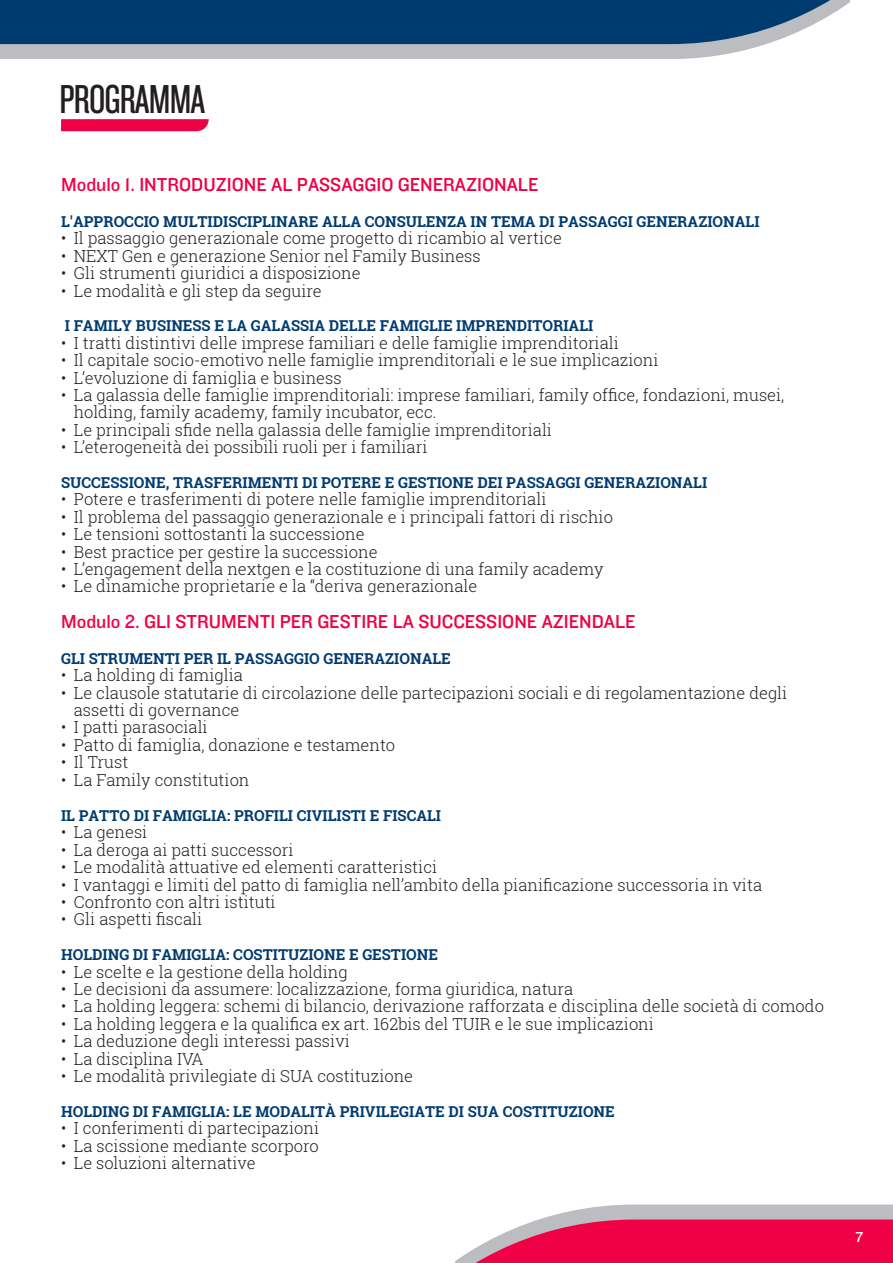
<style>
.page{position:relative;width:893px;height:1263px;background:#fff}
.page>*{position:absolute;margin:0;border:0;box-sizing:border-box;transform-origin:0 0}
.t1{font:42px "Knockout HTF28 Junior Featherwt";letter-spacing:-.02em;color:#231f20}
.t2{font:19.5px "Knockout HTF31 Junior Middlewt";color:#f00044}
.t3{font:300 16.5px/17.4px "Roboto Slab";color:#231f20}
.t4{font:700 15px "Roboto Slab";color:#003b70}
.t5{font:15px "Knockout HTF31 Junior Middlewt";color:#fff}
</style>
<div class="page">
<svg style="left:455px;top:1204px;width:438px;height:59px;background:#e5527d"></svg>
<svg style="left:0;top:44px;width:766px;height:15px;background:#bdbec2"></svg>
<svg style="left:0;top:0;width:849px;height:44px;background:#114878"></svg>
<svg style="left:61px;top:119px;width:148px;height:12px;background:#f00849"></svg>
<h1 class="t1" style="left:60px;top:78px;width:147px">PROGRAMMA</h1>
<p class="t2" style="left:61px;top:175px;width:479px">Modulo 1. INTRODUZIONE AL PASSAGGIO GENERAZIONALE</p>
<p class="t4" style="left:61px;top:211px;width:700px">L'APPROCCIO MULTIDISCIPLINARE ALLA CONSULENZA IN TEMA DI PASSAGGI GENERAZIONALI</p>
<p class="t3" style="left:61px;top:229px;width:502px">• Il passaggio generazionale come progetto di ricambio al vertice</p>
<p class="t3" style="left:61px;top:247px;width:421px">• NEXT Gen e generazione Senior nel Family Business</p>
<p class="t3" style="left:61px;top:264px;width:301px">• Gli strumenti giuridici a disposizione</p>
<p class="t3" style="left:61px;top:281px;width:262px">• Le modalità e gli step da seguire</p>
<p class="t4" style="left:65px;top:316px;width:530px">I FAMILY BUSINESS E LA GALASSIA DELLE FAMIGLIE IMPRENDITORIALI</p>
<p class="t3" style="left:61px;top:334px;width:559px">• I tratti distintivi delle imprese familiari e delle famiglie imprenditoriali</p>
<p class="t3" style="left:61px;top:351px;width:599px">• Il capitale socio-emotivo nelle famiglie imprenditoriali e le sue implicazioni</p>
<p class="t3" style="left:61px;top:368px;width:282px">• L’evoluzione di famiglia e business</p>
<p class="t3" style="left:74px;top:386px;width:712px;text-indent:-13px">• La galassia delle famiglie imprenditoriali: imprese familiari, family office, fondazioni, musei, holding, family academy, family incubator, ecc.</p>
<p class="t3" style="left:61px;top:421px;width:492px">• Le principali sfide nella galassia delle famiglie imprenditoriali</p>
<p class="t3" style="left:61px;top:438px;width:368px">• L’eterogeneità dei possibili ruoli per i familiari</p>
<p class="t4" style="left:61px;top:472px;width:648px">SUCCESSIONE, TRASFERIMENTI DI POTERE E GESTIONE DEI PASSAGGI GENERAZIONALI</p>
<p class="t3" style="left:61px;top:490px;width:487px">• Potere e trasferimenti di potere nelle famiglie imprenditoriali</p>
<p class="t3" style="left:61px;top:508px;width:553px">• Il problema del passaggio generazionale e i principali fattori di rischio</p>
<p class="t3" style="left:61px;top:525px;width:305px">• Le tensioni sottostanti la successione</p>
<p class="t3" style="left:61px;top:542px;width:318px">• Best practice per gestire la successione</p>
<p class="t3" style="left:61px;top:560px;width:544px">• L’engagement della nextgen e la costituzione di una family academy</p>
<p class="t3" style="left:61px;top:577px;width:418px">• Le dinamiche proprietarie e la “deriva generazionale</p>
<p class="t2" style="left:61px;top:611px;width:576px">Modulo 2. GLI STRUMENTI PER GESTIRE LA SUCCESSIONE AZIENDALE</p>
<p class="t4" style="left:61px;top:648px;width:391px">GLI STRUMENTI PER IL PASSAGGIO GENERAZIONALE</p>
<p class="t3" style="left:61px;top:666px;width:183px">• La holding di famiglia</p>
<p class="t3" style="left:74px;top:683px;width:715px;text-indent:-13px">• Le clausole statutarie di circolazione delle partecipazioni sociali e di regolamentazione degli assetti di governance</p>
<p class="t3" style="left:61px;top:718px;width:148px">• I patti parasociali</p>
<p class="t3" style="left:61px;top:736px;width:335px">• Patto di famiglia, donazione e testamento</p>
<p class="t3" style="left:61px;top:753px;width:69px">• Il Trust</p>
<p class="t3" style="left:61px;top:770px;width:190px">• La Family constitution</p>
<p class="t4" style="left:61px;top:805px;width:382px">IL PATTO DI FAMIGLIA: PROFILI CIVILISTI E FISCALI</p>
<p class="t3" style="left:61px;top:823px;width:88px">• La genesi</p>
<p class="t3" style="left:61px;top:841px;width:234px">• La deroga ai patti successori</p>
<p class="t3" style="left:61px;top:858px;width:378px">• Le modalità attuative ed elementi caratteristici</p>
<p class="t3" style="left:61px;top:875px;width:702px">• I vantaggi e limiti del patto di famiglia nell’ambito della pianificazione successoria in vita</p>
<p class="t3" style="left:61px;top:893px;width:216px">• Confronto con altri istituti</p>
<p class="t3" style="left:61px;top:910px;width:143px">• Gli aspetti fiscali</p>
<p class="t4" style="left:61px;top:944px;width:378px">HOLDING DI FAMIGLIA: COSTITUZIONE E GESTIONE</p>
<p class="t3" style="left:61px;top:962px;width:288px">• Le scelte e la gestione della holding</p>
<p class="t3" style="left:61px;top:980px;width:514px">• Le decisioni da assumere: localizzazione, forma giuridica, natura</p>
<p class="t3" style="left:61px;top:997px;width:764px">• La holding leggera: schemi di bilancio, derivazione rafforzata e disciplina delle società di comodo</p>
<p class="t3" style="left:61px;top:1015px;width:594px">• La holding leggera e la qualifica ex art. 162bis del TUIR e le sue implicazioni</p>
<p class="t3" style="left:61px;top:1032px;width:290px">• La deduzione degli interessi passivi</p>
<p class="t3" style="left:61px;top:1049px;width:144px">• La disciplina IVA</p>
<p class="t3" style="left:61px;top:1067px;width:354px">• Le modalità privilegiate di SUA costituzione</p>
<p class="t4" style="left:61px;top:1101px;width:555px">HOLDING DI FAMIGLIA: LE MODALITÀ PRIVILEGIATE DI SUA COSTITUZIONE</p>
<p class="t3" style="left:61px;top:1119px;width:260px">• I conferimenti di partecipazioni</p>
<p class="t3" style="left:61px;top:1136px;width:259px">• La scissione mediante scorporo</p>
<p class="t3" style="left:61px;top:1154px;width:196px">• Le soluzioni alternative</p>
<p class="t5" style="left:855px;top:1229px;width:9px">7</p>
</div>
